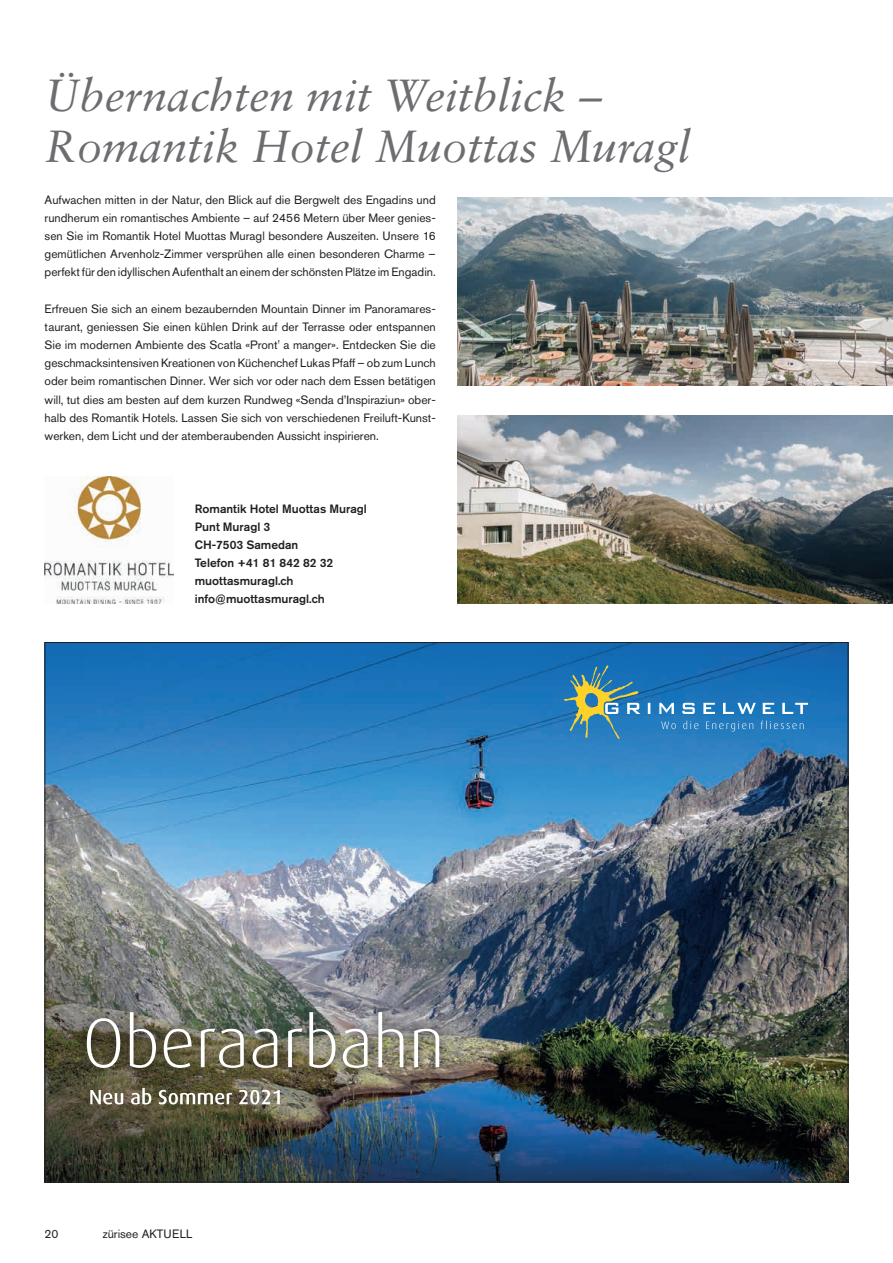
<style>
.page{position:relative;width:893px;height:1263px;background:#fff}
.page>*{position:absolute;margin:0;border:0;box-sizing:border-box;transform-origin:0 0}
.t1{font:italic 45px/51px "Sabon LT Std";color:#6c6d70}
.t2{font:12px/18.1px "Akzidenz Grotesk Pro";color:#231f20;text-align:justify}
.t3{font:500 12px/18.1px "Akzidenz Grotesk Pro";color:#231f20}
</style>
<div class="page">
<img style="left:457px;top:198px;width:436px;height:187px">
<img style="left:457px;top:416px;width:436px;height:187px">
<img style="left:45px;top:476px;width:129px;height:127px">
<img style="left:47px;top:644px;width:799px;height:536px">
<img style="left:74px;top:1000px;width:379px;height:81px">
<svg style="left:87px;top:1018px;width:33px;height:50px"></svg>
<svg style="left:130px;top:1012px;width:26px;height:56px"></svg>
<svg style="left:164px;top:1029px;width:28px;height:39px"></svg>
<svg style="left:201px;top:1029px;width:43px;height:39px"></svg>
<svg style="left:253px;top:1029px;width:24px;height:39px"></svg>
<svg style="left:288px;top:1029px;width:14px;height:38px"></svg>
<svg style="left:309px;top:1012px;width:27px;height:56px"></svg>
<svg style="left:343px;top:1029px;width:25px;height:39px"></svg>
<svg style="left:378px;top:1012px;width:25px;height:55px"></svg>
<svg style="left:414px;top:1029px;width:25px;height:38px"></svg>
<svg style="left:90px;top:1090px;width:33px;height:14px"></svg>
<svg style="left:131px;top:1088px;width:20px;height:16px"></svg>
<svg style="left:159px;top:1090px;width:73px;height:14px"></svg>
<svg style="left:239px;top:1090px;width:41px;height:14px"></svg>
<svg style="left:564px;top:665px;width:244px;height:74px;background:#3681b4"></svg>
<h1 class="t1" style="left:45px;top:70px;width:647px">Übernachten mit Weitblick –<br>Romantik Hotel Muottas Muragl</h1>
<p class="t2" style="left:45px;top:190px;width:393px">Aufwachen mitten in der Natur, den Blick auf die Bergwelt des Engadins und rundherum ein romantisches Ambiente – auf 2456 Metern über Meer genies&shy;sen Sie im Romantik Hotel Muottas Muragl besondere Auszeiten. Unsere 16 gemütlichen Arvenholz-Zimmer versprühen alle einen besonderen Charme – perfekt für den idyllischen Aufenthalt an einem der schönsten Plätze im Engadin.</p>
<p class="t2" style="left:45px;top:299px;width:393px">Erfreuen Sie sich an einem bezaubernden Mountain Dinner im Panoramares&shy;taurant, geniessen Sie einen kühlen Drink auf der Terrasse oder entspannen Sie im modernen Ambiente des Scatla «Pront' a manger». Entdecken Sie die geschmacksintensiven Kreationen von Küchenchef Lukas Pfaff – ob zum Lunch oder beim romantischen Dinner. Wer sich vor oder nach dem Essen betätigen will, tut dies am besten auf dem kurzen Rundweg «Senda d’Inspiraziun» ober&shy;halb des Romantik Hotels. Lassen Sie sich von verschiedenen Freiluft-Kunst&shy;werken, dem Licht und der atemberaubenden Aussicht inspirieren.</p>
<p class="t3" style="left:195px;top:499px;width:174px">Romantik Hotel Muottas Muragl<br>Punt Muragl 3<br>CH-7503 Samedan<br>Telefon +41 81 842 82 32 muottasmuragl.ch info@muottasmuragl.ch</p>
<p class="t2" style="left:45px;top:1225px;width:15px">20</p>
<p class="t2" style="left:103px;top:1225px;width:91px">zürisee AKTUELL</p>
</div>
